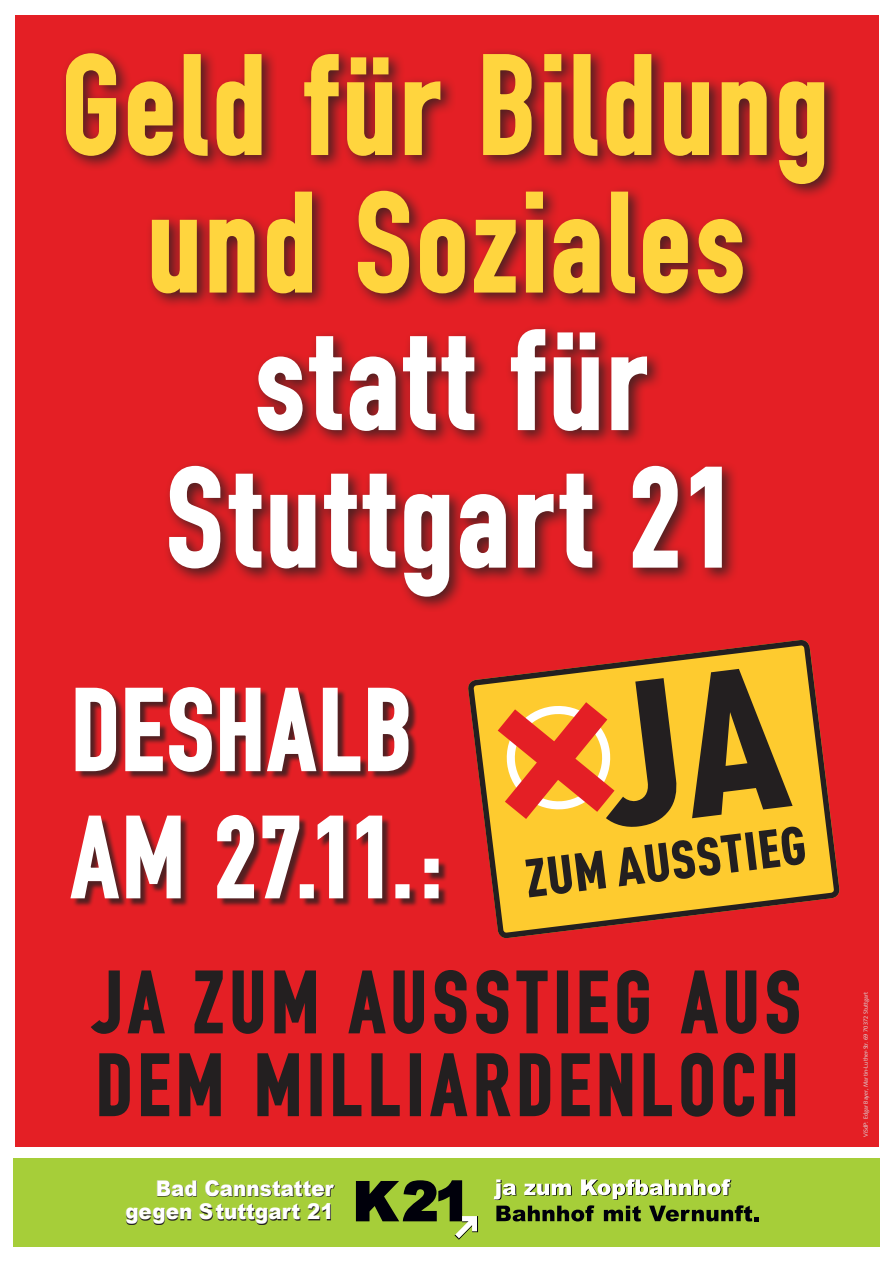
<style>
.page{position:relative;width:893px;height:1263px;background:#fff}
.page>*{position:absolute;margin:0;border:0;box-sizing:border-box;transform-origin:0 0}
.t1{font:137.55px/137.6px "DIN Engschrift";letter-spacing:.035em;color:#ffd53e;text-align:center}
.t2{font:137.55px/137.6px "DIN Engschrift";letter-spacing:.05em;color:#fff;text-align:center}
.t3{font:112.5px/127.5px "DIN Engschrift";letter-spacing:.03em;color:#fff}
.t4{font:84.75px/82.8px "DIN Engschrift";letter-spacing:.075em;color:#231f20}
.t5{font:900 21.67px/23.5px "Arial";color:#fff;text-align:right;scale:.92 1}
.Text{font:6px "Syntax";letter-spacing:.01em;color:#dcdddf;scale:.95 1}
</style>
<div class="page">
<div style="left:15px;top:15px;width:863px;height:1131px;background:#e41f25"></div>
<svg style="left:90px;top:970px;width:75px;height:64px"></svg>
<svg style="left:194px;top:970px;width:29px;height:64px"></svg>
<svg style="left:232px;top:970px;width:32px;height:64px"></svg>
<svg style="left:274px;top:970px;width:42px;height:64px"></svg>
<svg style="left:348px;top:970px;width:76px;height:64px"></svg>
<svg style="left:434px;top:970px;width:33px;height:64px"></svg>
<svg style="left:476px;top:970px;width:72px;height:64px"></svg>
<div style="left:557px;top:970px;width:11px;height:63px;border:3px solid #231f20"></div>
<svg style="left:579px;top:970px;width:29px;height:64px"></svg>
<svg style="left:617px;top:970px;width:32px;height:64px"></svg>
<svg style="left:680px;top:970px;width:77px;height:64px"></svg>
<svg style="left:766px;top:970px;width:33px;height:64px"></svg>
<svg style="left:99px;top:1053px;width:31px;height:64px"></svg>
<svg style="left:141px;top:1053px;width:29px;height:64px"></svg>
<svg style="left:179px;top:1053px;width:42px;height:64px"></svg>
<svg style="left:257px;top:1053px;width:42px;height:64px"></svg>
<div style="left:310px;top:1053px;width:12px;height:63px;border:3px solid #231f20"></div>
<svg style="left:333px;top:1053px;width:29px;height:64px"></svg>
<svg style="left:371px;top:1053px;width:29px;height:64px"></svg>
<div style="left:410px;top:1053px;width:11px;height:63px;border:3px solid #231f20"></div>
<svg style="left:430px;top:1053px;width:38px;height:64px"></svg>
<svg style="left:476px;top:1053px;width:35px;height:64px"></svg>
<svg style="left:519px;top:1053px;width:32px;height:64px"></svg>
<svg style="left:561px;top:1053px;width:29px;height:64px"></svg>
<svg style="left:599px;top:1053px;width:34px;height:64px"></svg>
<svg style="left:643px;top:1053px;width:29px;height:64px"></svg>
<svg style="left:681px;top:1052px;width:32px;height:65px"></svg>
<svg style="left:723px;top:1052px;width:31px;height:65px"></svg>
<svg style="left:764px;top:1053px;width:32px;height:64px"></svg>
<div style="left:13px;top:1158px;width:866px;height:89px;background:#a6ce39"></div>
<svg style="left:494px;top:1179px;width:265px;height:42px"></svg>
<svg style="left:356px;top:1180px;width:122px;height:60px"></svg>
<svg style="left:126px;top:1180px;width:208px;height:44px"></svg>
<div style="left:58px;top:46px;width:782px;height:566px;background:#231f20;opacity:.75"></div>
<svg style="left:64px;top:52px;width:54px;height:105px;background:#a94928"></svg>
<svg style="left:126px;top:80px;width:48px;height:77px;background:#a54d29"></svg>
<svg style="left:182px;top:53px;width:81px;height:104px;background:#ad4728"></svg>
<svg style="left:303px;top:53px;width:37px;height:104px"></svg>
<svg style="left:346px;top:56px;width:48px;height:101px;background:#ac5129"></svg>
<svg style="left:403px;top:80px;width:39px;height:77px;background:#b14528"></svg>
<svg style="left:482px;top:53px;width:51px;height:104px;background:#a14d29"></svg>
<svg style="left:543px;top:53px;width:20px;height:104px;background:#b45a2b"></svg>
<svg style="left:572px;top:53px;width:81px;height:104px;background:#ad4728"></svg>
<svg style="left:662px;top:81px;width:48px;height:76px;background:#a95129"></svg>
<svg style="left:720px;top:80px;width:48px;height:77px;background:#a75029"></svg>
<svg style="left:777px;top:80px;width:49px;height:106px;background:#a44d29"></svg>
<svg style="left:150px;top:218px;width:48px;height:77px;background:#a95029"></svg>
<svg style="left:208px;top:217px;width:48px;height:77px;background:#a75029"></svg>
<svg style="left:265px;top:190px;width:49px;height:105px"></svg>
<svg style="left:356px;top:189px;width:55px;height:106px;background:#af4428"></svg>
<svg style="left:418px;top:217px;width:99px;height:78px;background:#aa4728"></svg>
<svg style="left:524px;top:190px;width:20px;height:104px;background:#b65a2b"></svg>
<svg style="left:552px;top:217px;width:49px;height:78px;background:#a84e29"></svg>
<svg style="left:609px;top:190px;width:80px;height:105px"></svg>
<svg style="left:696px;top:217px;width:48px;height:78px;background:#ad4a28"></svg>
<svg style="left:256px;top:335px;width:220px;height:97px"></svg>
<svg style="left:509px;top:328px;width:91px;height:104px;background:#b15254"></svg>
<svg style="left:610px;top:355px;width:38px;height:77px;background:#b14f52"></svg>
<svg style="left:168px;top:464px;width:95px;height:106px;background:#b04a4d"></svg>
<svg style="left:269px;top:493px;width:48px;height:77px;background:#a85c5e"></svg>
<svg style="left:323px;top:472px;width:128px;height:126px"></svg>
<svg style="left:458px;top:492px;width:49px;height:78px;background:#a8595b"></svg>
<svg style="left:516px;top:472px;width:78px;height:97px"></svg>
<svg style="left:631px;top:464px;width:49px;height:105px"></svg>
<svg style="left:689px;top:465px;width:34px;height:104px"></svg>
<svg style="left:468px;top:640px;width:372px;height:299px"></svg>
<svg style="left:498px;top:669px;width:308px;height:228px;background:#c08d2e"></svg>
<div style="left:72px;top:688px;width:376px;height:220px;background:#231f20;opacity:.75"></div>
<svg style="left:74px;top:687px;width:44px;height:86px;background:#ab6567"></svg>
<svg style="left:124px;top:687px;width:286px;height:86px"></svg>
<svg style="left:70px;top:814px;width:112px;height:86px"></svg>
<svg style="left:216px;top:813px;width:85px;height:87px"></svg>
<div style="left:300px;top:884px;width:14px;height:14px;border:3px solid #fff"></div>
<svg style="left:316px;top:814px;width:28px;height:86px"></svg>
<svg style="left:355px;top:814px;width:28px;height:86px"></svg>
<div style="left:395px;top:884px;width:14px;height:14px;border:3px solid #fff"></div>
<svg style="left:423px;top:857px;width:17px;height:43px"></svg>
<p class="t1" style="left:62px;top:36px;width:768px">Geld für Bildung und Soziales</p>
<p class="t2" style="left:167px;top:311px;width:571px">statt für<br>Stuttgart 21</p>
<p class="t3" style="left:72px;top:666px;width:372px">DESHALB<br>AM 27.11.:</p>
<p class="t4" style="left:94px;top:960px;width:707px">JA ZUM AUSSTIEG AUS<br>DEM MILLIARDENLOCH</p>
<p class="t5" style="left:125px;top:1176px;width:228px">Bad Cannstatter gegen Stuttgart 21</p>
<p class="Text" style="left:862px;top:1137px;width:155px;rotate:-90deg">ViSdP: Edgar Bayer, Martin-Luther-Str. 69 70372 Stuttgart</p>
</div>
